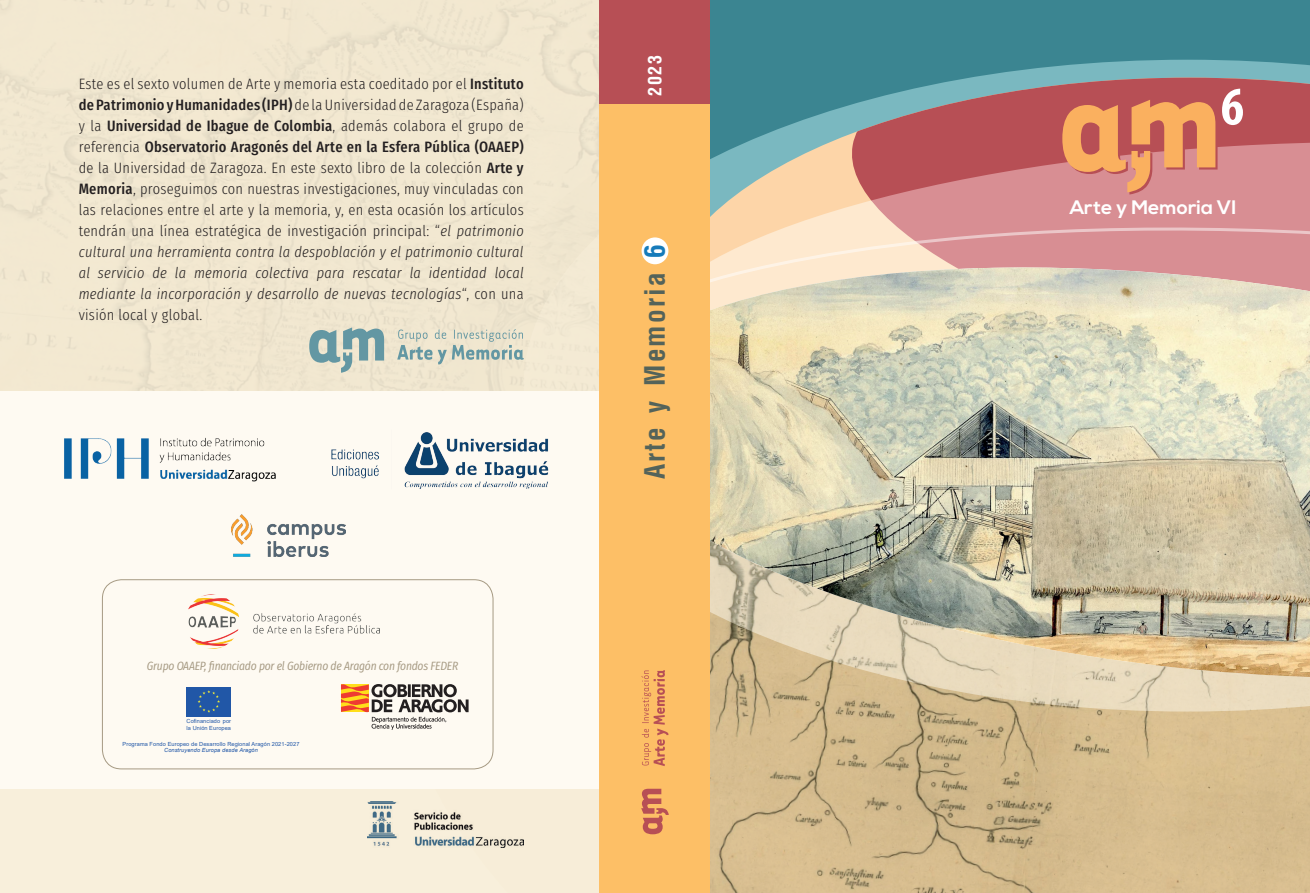
<style>
.page{position:relative;width:1310px;height:893px;background:#fff}
.page>*{position:absolute;margin:0;border:0;box-sizing:border-box;transform-origin:0 0}
.t1{font:700 condensed 54.6px "Myriad Pro";color:#fff}
.t2{font:700 condensed 27.3px "Helvetica LT Std";letter-spacing:.08em;color:#54635a}
.t3{font:700 19.5px "Nexa";color:#fff}
.t4{font:700 condensed 18px "Helvetica LT Std";color:#fff}
.t5{font:300 15px/21px "Fira Sans Condensed";letter-spacing:.02em;color:#231f20;text-align:justify}
.t6{font:italic 12px "Fira Sans Condensed";letter-spacing:-.02em;color:#a69a83}
.t7{font:5.7px/6.8px "Arial";letter-spacing:.015em;color:#2157a7}
.t8{font:italic 5.7px "Arial";letter-spacing:.015em;color:#2157a7}
.s1{font-weight:500}
.s2{font-style:italic}
.s3{color:#167bba}
</style>
<div class="page">
<img style="left:710px;top:711px;width:600px;height:182px">
<div style="left:629px;top:0;width:681px;height:380px;background:#3b8591"></div>
<svg style="left:710px;top:60px;width:600px;height:651px"></svg>
<svg style="left:837px;top:78px;width:473px;height:48px;background:#9b6f76"></svg>
<svg style="left:710px;top:126px;width:600px;height:70px;background:#bb8382"></svg>
<svg style="left:710px;top:677px;width:600px;height:26px;background:#dbc9a6"></svg>
<img style="left:710px;top:286px;width:600px;height:391px">
<svg style="left:710px;top:196px;width:600px;height:90px;background:#e3b1a8"></svg>
<div style="left:0;top:0;width:677px;height:893px;background:#f8eed7"></div>
<div style="left:0;top:391px;width:637px;height:398px;background:#fefaf2"></div>
<div style="left:600px;top:103px;width:110px;height:790px;background:#fdbf66"></div>
<div style="left:600px;top:0;width:110px;height:103px;background:#b74f55"></div>
<svg style="left:641px;top:789px;width:28px;height:45px"></svg>
<div style="left:641px;top:237px;width:27px;height:27px;background:#fff;border-radius:50%"></div>
<svg style="left:309px;top:327px;width:75px;height:46px"></svg>
<svg style="left:397px;top:329px;width:127px;height:35px"></svg>
<svg style="left:1062px;top:100px;width:155px;height:95px;background:#e08e6a"></svg>
<svg style="left:641px;top:670px;width:27px;height:96px"></svg>
<img style="left:188px;top:595px;width:191px;height:54px">
<img style="left:64px;top:437px;width:212px;height:45px">
<img style="left:331px;top:432px;width:218px;height:57px">
<img style="left:367px;top:801px;width:157px;height:46px">
<img style="left:231px;top:515px;width:114px;height:42px">
<div style="left:102px;top:579px;width:391px;height:190px;border:1px solid #a69a83;border-radius:19px"></div>
<div style="left:187px;top:687px;width:44px;height:29px;background:#2157a7"></div>
<svg style="left:198px;top:690px;width:22px;height:23px"></svg>
<svg style="left:341px;top:684px;width:127px;height:46px"></svg>
<p class="t5" style="left:79px;top:71px;width:446px">Este es el sexto volumen de Arte y memoria esta coeditado por el <span class="s1">Instituto de Patrimonio y Humanidades (IPH)</span> de la Universidad de Zaragoza (España) y la <span class="s1">Universidad de Ibague de Colombia</span>, además colabora el grupo de referencia <span class="s1">Observatorio Aragonés del Arte en la Esfera Pública (OAAEP) </span>de la Universidad de Zaragoza. En este sexto libro de la colección <span class="s1">Arte y Memoria</span>, proseguimos con nuestras investigaciones, muy vinculadas con las relaciones entre el arte y la memoria, y, en esta ocasión los artículos tendrán una línea estratégica de investigación principal: “<span class="s2">el patrimonio cultural una herramienta contra la despoblación y el patrimonio cultural al servicio de la memoria colectiva para rescatar la identidad local mediante la incorporación y desarrollo de nuevas tecnologías</span>“, con una visión local y global.</p>
<p class="t6" style="left:147px;top:657px;width:313px">Grupo OAAEP, financiado por el Gobierno de Aragón con fondos FEDER</p>
<p class="t7" style="left:187px;top:718px;width:46px">Cofinanciado por la Unión Europea</p>
<p class="t7" style="left:123px;top:740px;width:178px">Programa Fondo Europeo de Desarrollo Regional Aragón 2021-2027</p>
<p class="t8" style="left:164px;top:747px;width:95px">Construyendo Europa desde Aragón</p>
<p class="t4" style="left:643px;top:96px;width:42px;rotate:-90deg">2023</p>
<h2 class="t2" style="left:638px;top:479px;width:237px;rotate:-90deg">Arte y Memoria <span class="s3">6</span></h2>
<h1 class="t1" style="left:1220px;top:72px;width:25px">6</h1>
<h3 class="t3" style="left:1069px;top:196px;width:168px">Arte y Memoria VI</h3>
</div>
